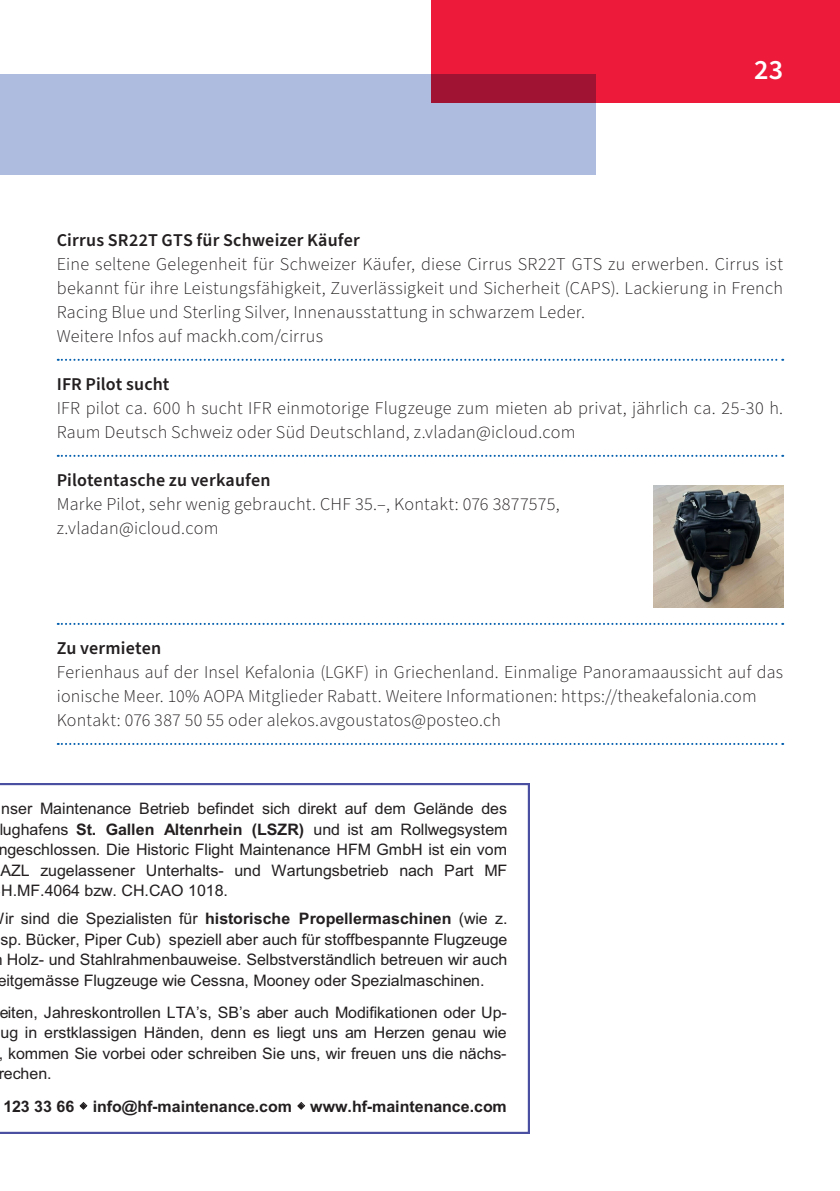
<style>
.page{position:relative;width:840px;height:1191px;background:#fff}
.page>*{position:absolute;margin:0;border:0;box-sizing:border-box;transform-origin:0 0}
.t1{font:600 28px "Source Sans Pro";color:#fff}
.t2{font:300 18px/24px "Source Sans Pro";letter-spacing:.015em;color:#231f20}
.t3{font:600 18px "Source Sans Pro";letter-spacing:.01em;color:#231f20}
.t4{font:15.8px/20.4px "Arial";letter-spacing:-.005em;color:#231f20;text-align:justify}
.t5{font:700 15.8px "Arial";color:#231f20}
.s1{font-weight:700}
.s2{font-style:inherit}
</style>
<div class="page">
<div style="left:431px;top:0;width:408px;height:102px;background:#ed1a3a"></div>
<div style="left:0;top:74px;width:595px;height:100px;background:#aebcdf"></div>
<svg style="left:58px;top:359px;width:724px;height:2px"></svg>
<svg style="left:58px;top:455px;width:724px;height:2px"></svg>
<svg style="left:58px;top:623px;width:724px;height:2px"></svg>
<svg style="left:58px;top:743px;width:724px;height:2px"></svg>
<img style="left:653px;top:486px;width:129px;height:121px">
<svg style="left:0;top:783px;width:529px;height:350px"></svg>
<svg style="left:80px;top:1102px;width:7px;height:7px"></svg>
<svg style="left:298px;top:1102px;width:6px;height:7px"></svg>
<h1 class="t1" style="left:753px;top:51px;width:31px">23</h1>
<p class="t3" style="left:57px;top:228px;width:304px">Cirrus SR22T GTS für Schweizer Käufer</p>
<p class="t2" style="left:57px;top:252px;width:727px">Eine seltene Gelegenheit für Schweizer Käufer, diese Cirrus SR22T GTS zu erwerben. Cirrus ist bekannt für ihre Leistungsfähigkeit, Zuverlässigkeit und Sicherheit (CAPS). Lackierung in French Racing Blue und Sterling Silver, Innenausstattung in schwarzem Leder.<br>Weitere Infos auf mackh.com/cirrus</p>
<p class="t3" style="left:57px;top:372px;width:114px">IFR Pilot sucht</p>
<p class="t2" style="left:57px;top:396px;width:727px">IFR pilot ca. 600 h sucht IFR einmotorige Flugzeuge zum mieten ab privat, jährlich ca. 25-30 h.<br>Raum Deutsch Schweiz oder Süd Deutschland, z.vladan@icloud.com</p>
<p class="t3" style="left:57px;top:468px;width:215px">Pilotentasche zu verkaufen</p>
<p class="t2" style="left:57px;top:492px;width:504px">Marke Pilot, sehr wenig gebraucht. CHF 35.–, Kontakt: 076 3877575, z.vladan@icloud.com</p>
<p class="t3" style="left:57px;top:636px;width:106px">Zu vermieten</p>
<p class="t2" style="left:57px;top:660px;width:727px">Ferienhaus auf der Insel Kefalonia (LGKF) in Griechenland. Einmalige Panoramaaussicht auf das ionische Meer. 10% AOPA Mitglieder Rabatt. Weitere Informationen: https://theakefalonia.com<br>Kontakt: 076 387 50 55 oder alekos.avgoustatos@posteo.ch</p>
<p class="t4" style="left:-1px;top:798px;width:510px">nser Maintenance Betrieb befindet sich direkt auf dem Gelände des lughafens <span class="s1">St. Gallen Altenrhein (LSZR)</span> und ist am Rollwegsystem ngeschlossen. Die Historic Flight Maintenance HFM GmbH ist ein vom AZL zugelassener Unterhalts<span class="s2">-</span> und Wartungsbetrieb nach Part MF H.MF.4064 bzw. CH.CAO 1018.</p>
<p class="t4" style="left:5px;top:908px;width:503px">ir sind die Spezialisten für <span class="s1">historische Propellermaschinen</span> (wie z.</p>
<p class="t4" style="left:0;top:928px;width:508px">sp. Bücker, Piper Cub) speziell aber auch für stoffbespannte Flugzeuge</p>
<p class="t4" style="left:7px;top:949px;width:501px">Holz<span class="s2">-</span> und Stahlrahmenbauweise. Selbstverständlich betreuen wir auch</p>
<p class="t4" style="left:-2px;top:969px;width:488px">eitgemässe Flugzeuge wie Cessna, Mooney oder Spezialmaschinen.</p>
<p class="t4" style="left:-2px;top:1001px;width:509px">eiten, Jahreskontrollen LTA’s, SB’s aber auch Modifikationen oder Up&shy;ug in erstklassigen Händen, denn es liegt uns am Herzen genau wie , kommen Sie vorbei oder schreiben Sie uns, wir freuen uns die nächs&shy;rechen.</p>
<p class="t5" style="left:3px;top:1094px;width:504px">123 33 66 info@hf<span class="s2">-</span>maintenance.com www.hf<span class="s2">-</span>maintenance.com</p>
</div>
